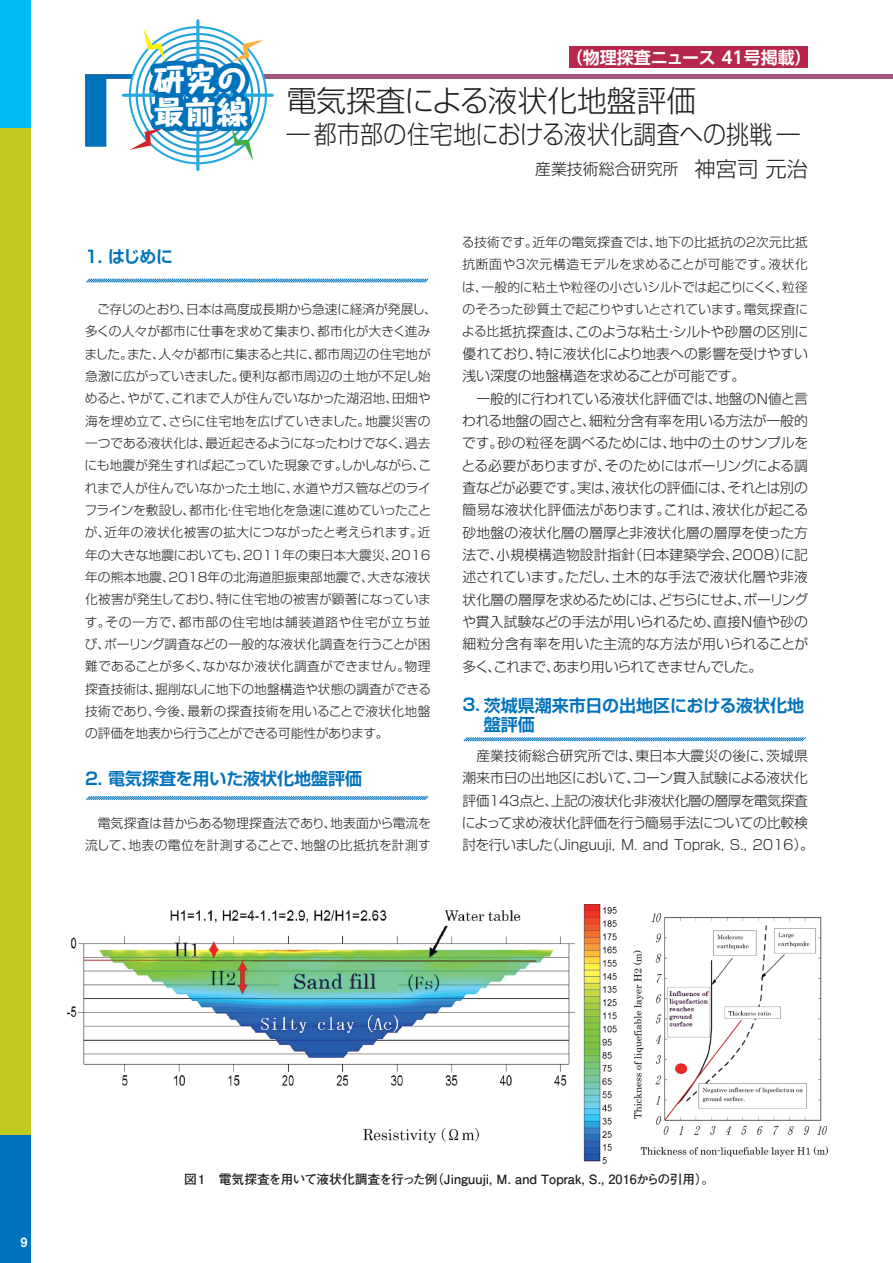
<style>
.page{position:relative;width:893px;height:1263px;background:#fff}
.page>*{position:absolute;margin:0;border:0;box-sizing:border-box;transform-origin:0 0}
.t1{font:800 31.2px/33.5px "Taka Hand Std";letter-spacing:.01em;color:#fff}
.t2{font:300 29.7px "Shin Go Pro";color:#231f20}
.t3{font:300 25.5px "Shin Go Pro";letter-spacing:.01em;color:#231f20;scale:.9 1}
.t4{font:700 16.95px/19.2px "Shin Go Pro De";color:#0072bc}
.t5{font:700 16.95px "UD Shin Go Pro De";color:#fff}
.t6{font:300 15.9px "Shin Go Pro";color:#231f20}
.t7{font:300 13.8px/22.4px "Shin Go Pro";letter-spacing:-.01em;color:#231f20}
.t8{font:300 12.75px/22.4px "Shin Go Pro";color:#231f20}
.t9{font:700 12.75px "Futo Go B101 Pro";color:#231f20}
.t10{font:12.75px "Midashi Go Pro MB31";color:#fff}
.s1{font-size:21.3px}
.s2{font-size:12.75px}
.s3{font-family:"UD Shin Go NT Pro"}
</style>
<div class="page">
<div style="left:0;top:0;width:30px;height:1263px;background:#c1cb1f"></div>
<div style="left:0;top:0;width:30px;height:128px;background:#00baf1"></div>
<div style="left:0;top:1135px;width:30px;height:128px;background:#0072bc"></div>
<svg style="left:86px;top:278px;width:343px;height:5px;background:#82b9dd"></svg>
<svg style="left:86px;top:796px;width:343px;height:5px"></svg>
<svg style="left:463px;top:737px;width:343px;height:5px;background:#82b9dd"></svg>
<div style="left:85px;top:74px;width:808px;height:5px;background:#a1577b"></div>
<hr style="left:196px;top:21px;width:3px;height:149px;background:#24aae1">
<svg style="left:30px;top:28px;width:244px;height:149px"></svg>
<div style="left:570px;top:46px;width:238px;height:22px;background:#b6274b"></div>
<img style="left:66px;top:904px;width:763px;height:260px">
<h1 class="t1" style="left:153px;top:59px;width:96px">研究の最前線</h1>
<h3 class="t5" style="left:566px;top:43px;width:247px">（物理探査ニュース 41号掲載）</h3>
<h2 class="t2" style="left:287px;top:76px;width:411px">電気探査による液状化地盤評価</h2>
<h3 class="t3" style="left:287px;top:114px;width:572px">― 都市部の住宅地における液状化調査への挑戦 ―</h3>
<p class="t6" style="left:535px;top:156px;width:274px">産業技術総合研究所　<span class="s1">神宮司 元治</span></p>
<h3 class="t4" style="left:85px;top:244px;width:90px">1. はじめに</h3>
<p class="t8" style="left:84px;top:296px;width:354px">　ご存じのとおり、日本は高度成長期から急速に経済が発展し、多くの人々が都市に仕事を求めて集まり、都市化が大きく進みました。また、人々が都市に集まると共に、都市周辺の住宅地が急激に広がっていきました。便利な都市周辺の土地が不足し始めると、やがて、これまで人が住んでいなかった湖沼地、田畑や海を埋め立て、さらに住宅地を広げていきました。地震災害の一つである液状化は、最近起きるようになったわけでなく、過去にも地震が発生すれば起こっていた現象です。しかしながら、これまで人が住んでいなかった土地に、水道やガス管などのライフラインを敷設し、都市化・住宅地化を急速に進めていったことが、近年の液状化被害の拡大につながったと考えられます。近年の大きな地震においても、2011年の東日本大震災、2016年の熊本地震、2018年の北海道胆振東部地震で、大きな液状化被害が発生しており、特に住宅地の被害が顕著になっています。その一方で、都市部の住宅地は舗装道路や住宅が立ち並び、ボーリング調査などの一般的な液状化調査を行うことが困難であることが多く、なかなか液状化調査ができません。物理探査技術は、掘削なしに地下の地盤構造や状態の調査ができる技術であり、今後、最新の探査技術を用いることで液状化地盤の評価を地表から行うことができる可能性があります。</p>
<h3 class="t4" style="left:85px;top:767px;width:279px">2. 電気探査を用いた液状化地盤評価</h3>
<p class="t8" style="left:85px;top:810px;width:347px">　電気探査は昔からある物理探査法であり、地表面から電流を流して、地表の電位を計測することで、地盤の比抵抗を計測す</p>
<p class="t8" style="left:462px;top:230px;width:348px;text-align:justify">る技術です。近年の電気探査では、地下の比抵抗の2次元比抵抗断面や3次元構造モデルを求めることが可能です。液状化は、一般的に粘土や粒径の小さいシルトでは起こりにくく、粒径のそろった砂質土で起こりやすいとされています。電気探査に</p>
<p class="t7" style="left:462px;top:319px;width:349px"><span class="s2">よる比抵</span>抗探査は、このような粘土・シルトや砂層の区別に優れており、特に液状化により地表への影響を受けやすい浅い深度の地盤構造を求めることが可能です。<br>　一般的に行われている液状化評価では、地盤のN値と言われる地盤の固さと、細粒分含有率を用いる方法が一般的です。砂の粒径を調べるためには、地中の土のサンプルをとる必要がありますが、そのためにはボーリングによる調査などが必要です。実は、液状化の評価には、それとは別の簡易な液状化評価法があります。これは、液状化が起こる砂地盤の液状化層の層厚と非液状化層の層厚を使った方法で、小規模構造物設計指針（日本建築学会、2008）に記述されています。ただし、土木的な手法で液状化層や非液状化層の層厚を求めるためには、どちらにせよ、ボーリングや貫入試験などの手法が用いられるため、直接N値や砂の細粒分含有率を用いた主流的な方法が用いられることが多く、これまで、あまり用いられてきませんでした。</p>
<h3 class="t4" style="left:484px;top:694px;width:322px;text-indent:-21px">3. 茨城県潮来市日の出地区における液状化地盤評価</h3>
<p class="t7" style="left:462px;top:743px;width:353px"><span class="s3">　産業技術総合研</span>究所では、東日本大震災の後に、茨城県潮来市日の出地区において、コーン貫入試験による液状化評価143点と、上記の液状化・非液状化層の層厚を電気探査によって求め液状化評価を行う簡易手法についての比較検討を行いました（Jinguuji, M. and Toprak, S., 2016）。</p>
<p class="t10" style="left:21px;top:1231px;width:9px">9</p>
<p class="t9" style="left:184px;top:1169px;width:532px">図１　電気探査を用いて液状化調査を行った例（Jinguuji, M. and Toprak, S., 2016からの引用）。</p>
</div>
